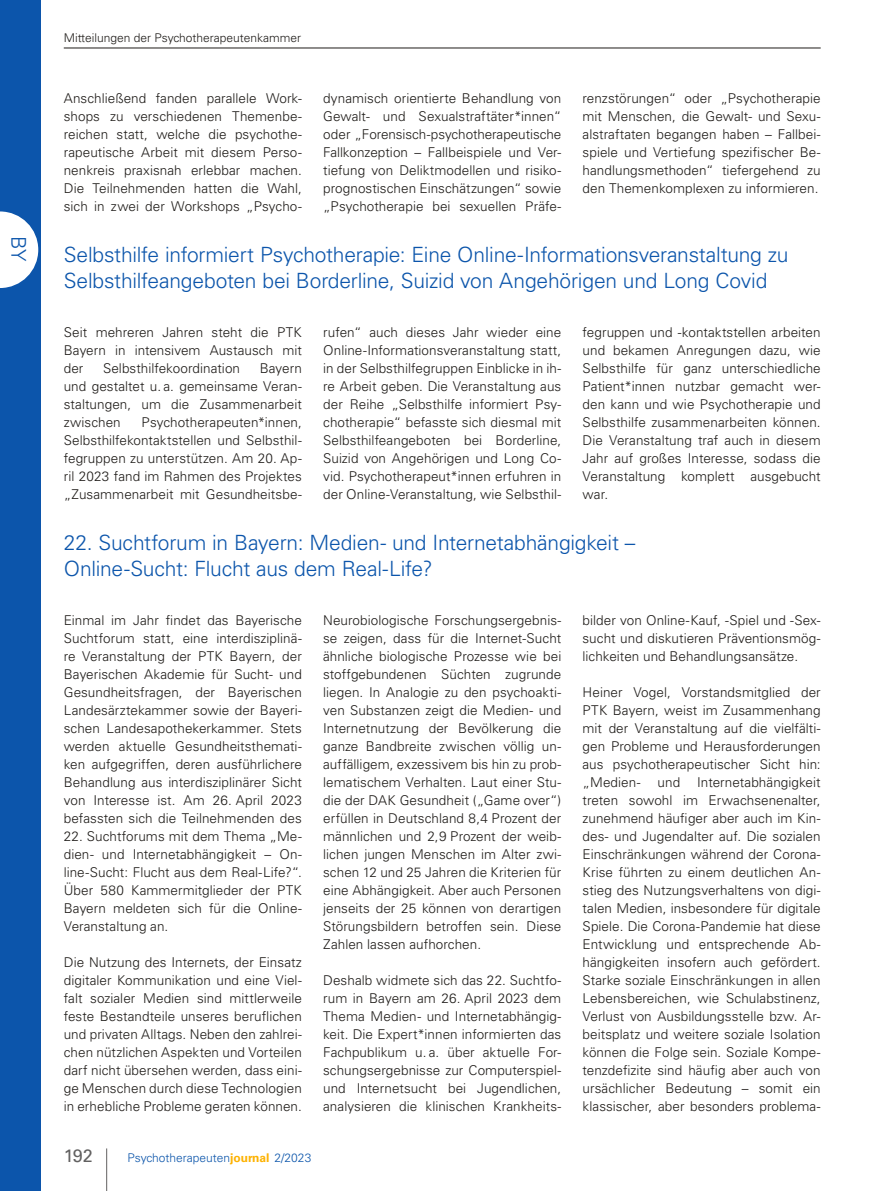
<style>
.page{position:relative;width:893px;height:1191px;background:#fff}
.page>*{position:absolute;margin:0;border:0;box-sizing:border-box;transform-origin:0 0}
.t1{font:300 21px/25.5px "Univers LT Std";letter-spacing:-.01em;color:#0c55ab}
.t2{font:300 20.25px "Univers LT Std";color:#0c55ab}
.t3{font:18px "Univers LT Std";color:#626161}
.t4{font:300 13.5px/18px "Univers LT Std";letter-spacing:.005em;color:#1f1c19;text-align:justify}
.t5{font:300 12px "Univers LT Std";color:#1f1c19}
.t6{font:300 12px "Univers LT Std";color:#0c55ab}
.s1{font-weight:700;color:#fdb200}
</style>
<div class="page">
<hr style="left:106px;top:1148px;width:1px;height:43px;background:#626161">
<div style="left:0;top:0;width:40px;height:1191px;background:#0c55ab"></div>
<hr style="left:64px;top:48px;width:757px;height:1px;background:#1f1c19">
<svg style="left:0;top:211px;width:38px;height:77px"></svg>
<h2 class="t2" style="left:31px;top:236px;width:27px;rotate:90deg">BY</h2>
<p class="t5" style="left:64px;top:31px;width:239px">Mitteilungen der Psychotherapeutenkammer</p>
<p class="t4" style="left:64px;top:89px;width:240px">Anschließend fanden parallele Work&shy;shops zu verschiedenen Themenbe&shy;reichen statt, welche die psychothe&shy;rapeutische Arbeit mit diesem Perso&shy;nenkreis praxisnah erlebbar machen.<br>Die Teilnehmenden hatten die Wahl, sich in zwei der Workshops „Psycho-</p>
<p class="t4" style="left:323px;top:89px;width:240px">dynamisch orientierte Behandlung von Gewalt- und Sexualstraftäter*innen“ oder „Forensisch-psychotherapeutische Fallkonzeption – Fallbeispiele und Ver&shy;tiefung von Deliktmodellen und risiko&shy;prognostischen Einschätzungen“ sowie „Psychotherapie bei sexuellen Präfe-</p>
<p class="t4" style="left:583px;top:89px;width:240px">renzstörungen“ oder „Psychotherapie mit Menschen, die Gewalt- und Sexu&shy;alstraftaten begangen haben – Fallbei&shy;spiele und Vertiefung spezifischer Be&shy;handlungsmethoden“ tiefergehend zu den Themenkomplexen zu informieren.</p>
<h1 class="t1" style="left:64px;top:242px;width:726px">Selbsthilfe informiert Psychotherapie: Eine Online-Informationsveranstaltung zu<br>Selbsthilfeangeboten bei Borderline, Suizid von Angehörigen und Long Covid</h1>
<p class="t4" style="left:64px;top:323px;width:240px">Seit mehreren Jahren steht die PTK Bayern in intensivem Austausch mit der</p>
<p class="t4" style="left:323px;top:323px;width:240px">rufen“ auch dieses Jahr wieder eine Online-Informationsveranstaltung statt, in der Selbsthilfegruppen Einblicke in ih&shy;re Arbeit geben. Die Veranstaltung aus der Reihe „Selbsthilfe informiert Psy&shy;chotherapie“ befasste sich diesmal mit Selbsthilfeangeboten bei Borderline, Suizid von Angehörigen und Long Co&shy;vid. Psychotherapeut*innen erfuhren in der Online-Veranstaltung, wie Selbsthil-</p>
<p class="t4" style="left:583px;top:323px;width:240px">fegruppen und -kontaktstellen arbeiten und bekamen Anregungen dazu, wie Selbsthilfe für ganz unterschiedliche Patient*innen nutzbar gemacht wer&shy;den kann und wie Psychotherapie und Selbsthilfe zusammenarbeiten können.<br>Die Veranstaltung traf auch in diesem Jahr auf großes Interesse, sodass die Veranstaltung komplett ausgebucht war.</p>
<h1 class="t1" style="left:64px;top:530px;width:573px">22. Suchtforum in Bayern: Medien- und Internetabhängigkeit –<br>Online-Sucht: Flucht aus dem Real-Life?</h1>
<p class="t4" style="left:64px;top:611px;width:240px">Einmal im Jahr findet das Bayerische Suchtforum statt, eine interdisziplinä&shy;re Veranstaltung der PTK Bayern, der Bayerischen Akademie für Sucht- und Gesundheitsfragen, der Bayerischen Landesärztekammer sowie der Bayeri&shy;schen Landesapothekerkammer. Stets werden aktuelle Gesundheitsthemati&shy;ken aufgegriffen, deren ausführlichere Behandlung aus interdisziplinärer Sicht von Interesse ist. Am 26. April 2023 befassten sich die Teilnehmenden des</p>
<p class="t4" style="left:64px;top:827px;width:240px">22. Suchtforums mit dem Thema „Me&shy;dien- und Internetabhängigkeit – On&shy;line-Sucht: Flucht aus dem Real-Life?“.<br>Über 580 Kammermitglieder der PTK Bayern meldeten sich für die Online-Veranstaltung an.</p>
<p class="t4" style="left:64px;top:953px;width:240px">Die Nutzung des Internets, der Einsatz digitaler Kommunikation und eine Viel&shy;falt sozialer Medien sind mittlerweile feste Bestandteile unseres beruflichen und privaten Alltags. Neben den zahlrei&shy;chen nützlichen Aspekten und Vorteilen darf nicht übersehen werden, dass eini&shy;ge Menschen durch diese Technologien in erhebliche Probleme geraten können.</p>
<p class="t4" style="left:103px;top:359px;width:139px">Selbsthilfekoordination</p>
<p class="t4" style="left:64px;top:359px;width:240px;text-indent:196px">Bayern und gestaltet u. a. gemeinsame Veran&shy;staltungen, um die Zusammenarbeit zwischen</p>
<p class="t4" style="left:64px;top:413px;width:240px;text-indent:78px">Psychotherapeuten*innen, Selbsthilfekontaktstellen und Selbsthil&shy;fegruppen zu unterstützen. Am 20. Ap&shy;ril 2023 fand im Rahmen des Projektes „Zusammenarbeit mit Gesundheitsbe-</p>
<p class="t4" style="left:583px;top:611px;width:240px">bilder von Online-Kauf, -Spiel und -Sex&shy;sucht und diskutieren Präventionsmög&shy;lichkeiten und Behandlungsansätze.</p>
<p class="t4" style="left:583px;top:683px;width:240px">Heiner Vogel, Vorstandsmitglied der PTK Bayern, weist im Zusammenhang mit der Veranstaltung auf die vielfälti&shy;gen Probleme und Herausforderungen aus psychotherapeutischer Sicht hin: „Medien-</p>
<p class="t4" style="left:323px;top:611px;width:240px">Neurobiologische Forschungsergebnis&shy;se zeigen, dass für die Internet-Sucht ähnliche biologische Prozesse wie bei stoffgebundenen Süchten zugrunde liegen. In Analogie zu den psychoakti&shy;ven Substanzen zeigt die Medien- und Internetnutzung der Bevölkerung die ganze Bandbreite zwischen völlig un&shy;auffälligem, exzessivem bis hin zu prob&shy;lematischem Verhalten. Laut einer Stu&shy;die der DAK Gesundheit („Game over“) erfüllen in Deutschland 8,4 Prozent der männlichen und 2,9 Prozent der weib&shy;lichen jungen Menschen im Alter zwi&shy;schen 12 und 25 Jahren die Kriterien für eine Abhängigkeit. Aber auch Personen jenseits der 25 können von derartigen Störungsbildern betroffen sein. Diese Zahlen lassen aufhorchen.</p>
<p class="t4" style="left:323px;top:971px;width:240px">Deshalb widmete sich das 22. Suchtfo&shy;rum in Bayern am 26. April 2023 dem Thema Medien- und Internetabhängig&shy;keit. Die Expert*innen informierten das Fachpublikum u. a. über aktuelle For&shy;schungsergebnisse zur Computerspiel&shy;und Internetsucht bei Jugendlichen, analysieren die klinischen Krankheits-</p>
<p class="t4" style="left:583px;top:773px;width:240px;text-indent:115px">Internetabhängigkeit treten sowohl im Erwachsenenalter, zunehmend häufiger aber auch im Kin&shy;des- und Jugendalter auf. Die sozialen Einschränkungen während der Corona-Krise führten zu einem deutlichen An&shy;stieg des Nutzungsverhaltens von digi&shy;talen Medien, insbesondere für digitale Spiele. Die Corona-Pandemie hat diese Entwicklung und entsprechende Ab&shy;hängigkeiten insofern auch gefördert.<br>Starke soziale Einschränkungen in allen Lebensbereichen, wie Schulabstinenz, Verlust von Ausbildungsstelle bzw. Ar&shy;beitsplatz und weitere soziale Isolation können die Folge sein. Soziale Kompe&shy;tenzdefizite sind häufig aber auch von ursächlicher Bedeutung – somit ein klassischer, aber besonders problema-</p>
<p class="t4" style="left:657px;top:773px;width:24px">und</p>
<h3 class="t3" style="left:64px;top:1144px;width:30px">192</h3>
<p class="t6" style="left:128px;top:1150px;width:185px">Psychotherapeuten<span class="s1">journal</span> 2/2023</p>
</div>
